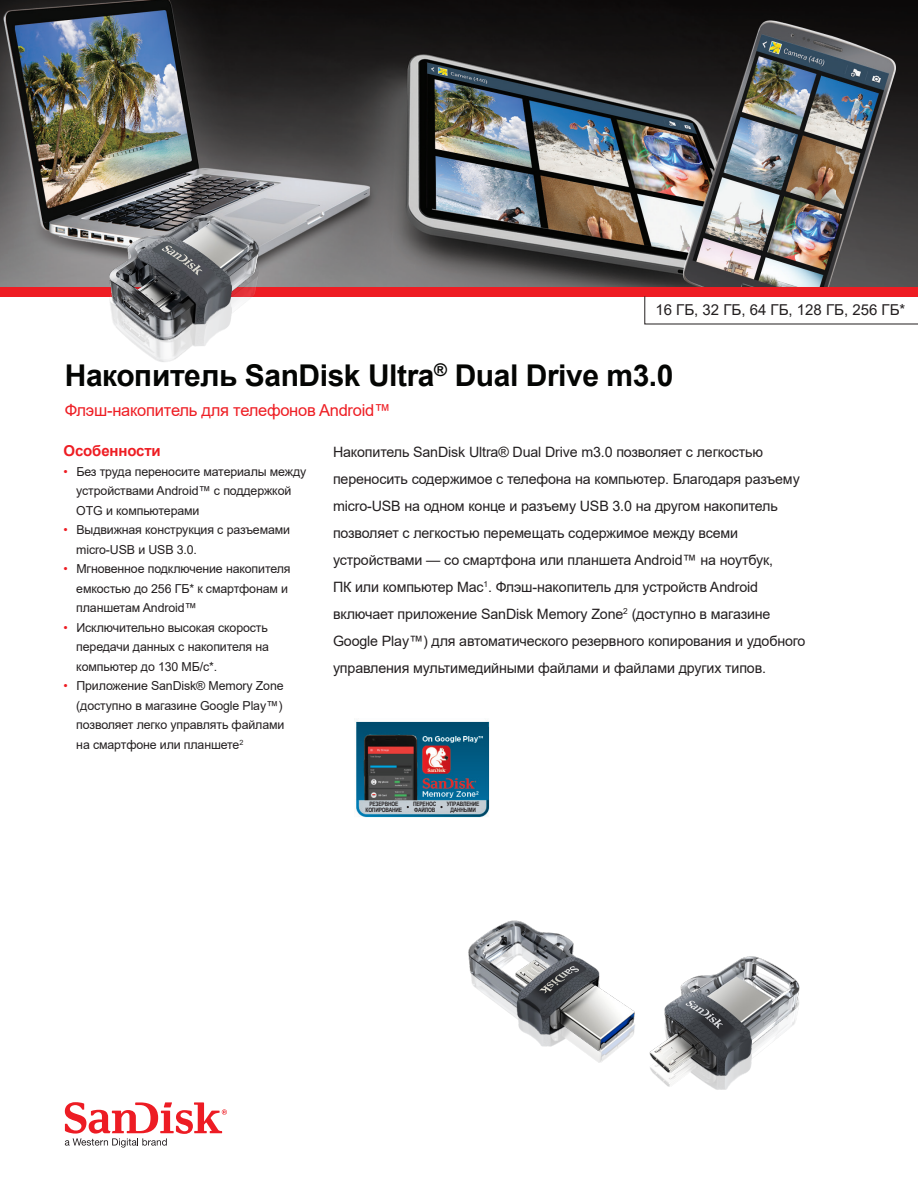
<style>
.page{position:relative;width:918px;height:1188px;background:#fff}
.page>*{position:absolute;margin:0;border:0;box-sizing:border-box;transform-origin:0 0}
.t1{font:700 30px "Arial";letter-spacing:-.015em;color:#040503}
.t2{font:700 17.55px "Arial";color:#040503}
.t3{font:16.5px "Arial";letter-spacing:-.015em;color:#ee1d23}
.t4{font:15px "Arial";color:#231f20}
.t5{font:700 15px "Arial";letter-spacing:-.01em;color:#ee1d23}
.t6{font:14.25px/27px "Arial";letter-spacing:-.01em;color:#231f20}
.t7{font:12.3px/19.5px "Arial";letter-spacing:-.01em;color:#231f20}
.t8{font:12.3px "Arial";color:#ee1d23}
.t9{font:8.25px "Arial";color:#231f20}
.t10{font:7.2px "Arial";color:#231f20}
.t11{font:700 6px/6.3px "Arial Narrow";letter-spacing:-.03em;color:#231f20;text-align:center}
</style>
<div class="page">
<img style="left:0;top:0;width:918px;height:287px">
<div style="left:0;top:287px;width:918px;height:9px;background:#ee1d23"></div>
<svg style="left:65px;top:1102px;width:162px;height:46px"></svg>
<svg style="left:644px;top:296px;width:274px;height:28px"></svg>
<img style="left:356px;top:721px;width:134px;height:97px">
<img style="left:130px;top:340px;width:79px;height:22px">
<img style="left:101px;top:209px;width:166px;height:131px">
<img style="left:652px;top:956px;width:148px;height:134px">
<img style="left:595px;top:1060px;width:88px;height:11px">
<img style="left:468px;top:920px;width:216px;height:140px">
<div style="left:363px;top:804px;width:117px;height:7px;background:#c5cdd4"></div>
<p class="t4" style="left:655px;top:300px;width:251px">16 ГБ, 32 ГБ, 64 ГБ, 128 ГБ, 256 ГБ*</p>
<p class="t2" style="left:434px;top:358px;width:14px">®</p>
<h1 class="t1" style="left:65px;top:355px;width:371px">Накопитель SanDisk Ultra</h1>
<p class="t3" style="left:65px;top:399px;width:327px">Флэш-накопитель для телефонов AndroidTM</p>
<p class="t5" style="left:64px;top:441px;width:99px">Особенности</p>
<p class="t7" style="left:76px;top:462px;width:231px">Без труда переносите материалы между</p>
<h1 class="t1" style="left:455px;top:355px;width:220px">Dual Drive m3.0</h1>
<p class="t6" style="left:333px;top:438px;width:468px">Накопитель SanDisk Ultra® Dual Drive m3.0 позволяет с легкостью переносить содержимое с телефона на компьютер. Благодаря разъему micro-USB на одном конце и разъему USB 3.0 на другом накопитель позволяет с легкостью перемещать содержимое между всеми устройствами — со смартфона или планшета Android™ на ноутбук,</p>
<p class="t9" style="left:484px;top:578px;width:6px">1</p>
<p class="t8" style="left:64px;top:463px;width:6px">•</p>
<p class="t7" style="left:76px;top:481px;width:217px">устройствами Android™ с поддержкой<br>OTG и компьютерами<br>Выдвижная конструкция с разъемами</p>
<p class="t8" style="left:64px;top:522px;width:6px">•</p>
<p class="t7" style="left:76px;top:540px;width:216px">micro-USB и USB 3.0.<br>Мгновенное подключение накопителя</p>
<p class="t8" style="left:64px;top:561px;width:6px">•</p>
<p class="t6" style="left:333px;top:573px;width:427px">ПК или компьютер Mac . Флэш накопитель для устройств Android</p>
<p class="t7" style="left:76px;top:579px;width:213px">емкостью до 256 ГБ* к смартфонам и планшетам AndroidTM<br>Исключительно высокая скорость</p>
<p class="t6" style="left:533px;top:573px;width:6px">-</p>
<p class="t9" style="left:623px;top:605px;width:6px">2</p>
<p class="t6" style="left:333px;top:600px;width:474px;text-indent:299px">(доступно в магазине<br>Google Play™) для автоматического резервного копирования и удобного управления мультимедийными файлами и файлами других типов.</p>
<p class="t6" style="left:333px;top:600px;width:292px">включает приложение SanDisk Memory Zone</p>
<p class="t8" style="left:64px;top:619px;width:6px">•</p>
<p class="t7" style="left:76px;top:637px;width:209px">передачи данных с накопителя на компьютер д о 1 3 0 М Б .*с/<br>Приложение SanDisk® Memory Zone</p>
<p class="t8" style="left:64px;top:678px;width:6px">•</p>
<p class="t7" style="left:76px;top:696px;width:210px">(доступно в магазине Google PlayTM( позволяет легко управлять файлами</p>
<p class="t10" style="left:239px;top:737px;width:6px">2</p>
<p class="t7" style="left:76px;top:735px;width:165px">на смартфоне или планшете</p>
<p class="t11" style="left:366px;top:801px;width:38px">РЕЗЕРВНОЕ<br>КОПИРОВАНИЕ</p>
<p class="t11" style="left:413px;top:800px;width:25px;text-align:left">ПЕРЕНОС<br>ФАЙЛОВ</p>
<p class="t11" style="left:447px;top:800px;width:34px">УПРАВЛЕНИЕ<br>ДАННЫМИ</p>
</div>
